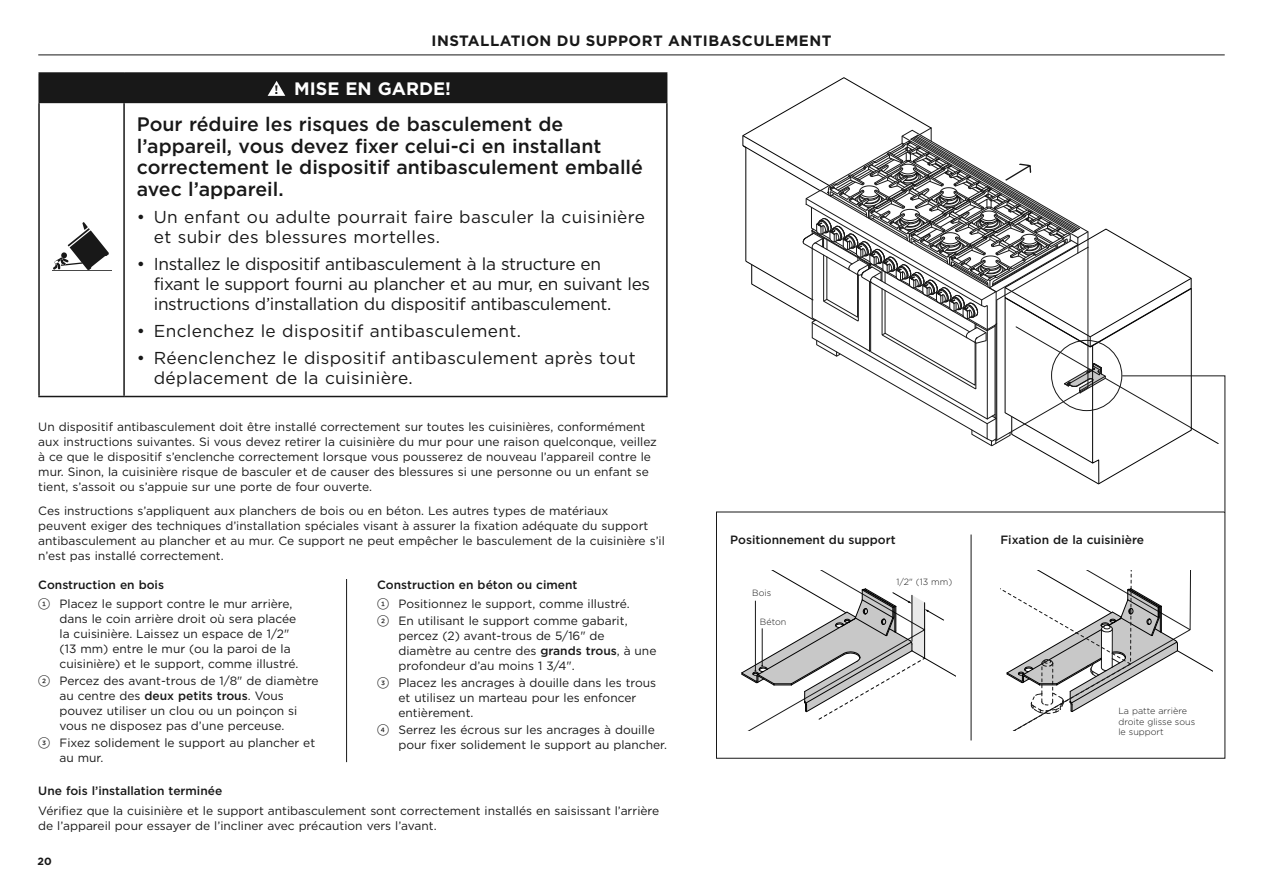
<style>
.page{position:relative;width:1263px;height:893px;background:#fff}
.page>*{position:absolute;margin:0;border:0;box-sizing:border-box;transform-origin:0 0}
.t1{font:500 19.5px/21.8px "Gotham";color:#181818}
.t2{font:700 18px "Gotham";color:#fff}
.t3{font:17.25px/20.2px "Gotham";letter-spacing:.02em;color:#181818}
.t4{font:17.25px/20.2px "Gotham";letter-spacing:-.02em;color:#181818}
.t5{font:700 15px "Gotham";letter-spacing:.03em;color:#181818}
.t6{font:12px/15px "Gotham";color:#181818}
.t7{font:500 12px "Gotham";color:#181818}
.t8{font:700 10.5px "Gotham";color:#181818}
.t9{font:300 9px/10.5px "Gotham";color:#181818}
.s1{font-size:12.3px;color:#181818}
.s2{font-weight:500}
.s3{font-family:"Gotham FP Nos";font-weight:500}
</style>
<div class="page">
<hr style="left:38px;top:55px;width:1187px;height:1px;background:#181818">
<hr style="left:971px;top:534px;width:1px;height:206px;background:#181818">
<svg style="left:1000px;top:571px;width:212px;height:159px"></svg>
<svg style="left:741px;top:571px;width:214px;height:159px"></svg>
<div style="left:716px;top:512px;width:509px;height:247px;border:1px solid #181818"></div>
<svg style="left:742px;top:77px;width:484px;height:435px"></svg>
<div style="left:1051px;top:340px;width:71px;height:71px;border:1px solid #181818;border-radius:50%"></div>
<div style="left:39px;top:73px;width:628px;height:30px;background:#181818"></div>
<hr style="left:123px;top:103px;width:2px;height:293px;background:#181818">
<hr style="left:38px;top:72px;width:86px;height:1px;background:#181818">
<hr style="left:38px;top:73px;width:2px;height:29px;background:#181818">
<hr style="left:124px;top:72px;width:543px;height:1px;background:#181818">
<hr style="left:38px;top:102px;width:86px;height:1px;background:#181818">
<hr style="left:38px;top:103px;width:2px;height:293px;background:#181818">
<hr style="left:666px;top:103px;width:2px;height:293px;background:#181818">
<hr style="left:38px;top:396px;width:86px;height:1px;background:#181818">
<hr style="left:124px;top:396px;width:544px;height:1px;background:#181818">
<svg style="left:268px;top:81px;width:17px;height:15px"></svg>
<svg style="left:52px;top:222px;width:59px;height:49px"></svg>
<hr style="left:346px;top:579px;width:1px;height:183px;background:#181818">
<p class="t5" style="left:431px;top:31px;width:401px">INSTALLATION DU SUPPORT ANTIBASCULEMENT</p>
<h2 class="t2" style="left:275px;top:77px;width:178px"><span class="s1">!</span> MISE EN GARDE!</h2>
<h1 class="t1" style="left:137px;top:113px;width:508px">Pour réduire les risques de basculement de l’appareil, vous devez fixer celui-ci en installant correctement le dispositif antibasculement emballé avec l’appareil.</h1>
<h3 class="t3" style="left:154px;top:206px;width:493px;text-indent:-17px">• Un enfant ou adulte pourrait faire basculer la cuisinière et subir des blessures mortelles.</h3>
<h3 class="t4" style="left:154px;top:253px;width:498px;text-indent:-17px">• Installez le dispositif antibasculement à la structure en fixant le support fourni au plancher et au mur, en suivant les instructions d’installation du dispositif antibasculement.</h3>
<h3 class="t3" style="left:137px;top:320px;width:386px">• Enclenchez le dispositif antibasculement.</h3>
<h3 class="t3" style="left:154px;top:347px;width:483px;text-indent:-17px">• Réenclenchez le dispositif antibasculement après tout déplacement de la cuisinière.</h3>
<p class="t6" style="left:38px;top:419px;width:620px">Un dispositif antibasculement doit être installé correctement sur toutes les cuisinières, conformément aux instructions suivantes. Si vous devez retirer la cuisinière du mur pour une raison quelconque, veillez à ce que le dispositif s’enclenche correctement lorsque vous pousserez de nouveau l’appareil contre le mur. Sinon, la cuisinière risque de basculer et de causer des blessures si une personne ou un enfant se tient, s’assoit ou s’appuie sur une porte de four ouverte.</p>
<p class="t6" style="left:38px;top:503px;width:628px">Ces instructions s’appliquent aux planchers de bois ou en béton. Les autres types de matériaux<br>peuvent exiger des techniques d’installation spéciales visant à assurer la fixation adéquate du support antibasculement au plancher et au mur. Ce support ne peut empêcher le basculement de la cuisinière s’il n’est pas installé correctement.</p>
<p class="t6" style="left:377px;top:574px;width:254px;line-height:19.2px"><span class="s2">Construction en béton ou ciment<br></span><span class="s3">1</span> Positionnez le support, comme illustré.</p>
<p class="t6" style="left:398px;top:613px;width:259px;text-indent:-21px"><span class="s3">2</span> En utilisant le support comme gabarit, percez (2) avant-trous de 5/16" de diamètre au centre des <span class="s2">grands trous</span>, à une profondeur d’au moins 1 3/4".</p>
<p class="t6" style="left:398px;top:675px;width:259px;text-indent:-21px"><span class="s3">3</span> Placez les ancrages à douille dans les trous et utilisez un marteau pour les enfoncer entièrement.</p>
<p class="t6" style="left:398px;top:722px;width:270px;text-indent:-21px"><span class="s3">4</span> Serrez les écrous sur les ancrages à douille pour fixer solidement le support au plancher.</p>
<p class="t6" style="left:38px;top:574px;width:256px;line-height:19.2px"><span class="s2">Construction en bois<br></span><span class="s3">1</span> Placez le support contre le mur arrière,</p>
<p class="t6" style="left:60px;top:611px;width:240px">dans le coin arrière droit où sera placée la cuisinière. Laissez un espace de 1/2" (13 mm) entre le mur (ou la paroi de la cuisinière) et le support, comme illustré.</p>
<p class="t6" style="left:60px;top:673px;width:261px;text-indent:-21px"><span class="s3">2</span> Percez des avant-trous de 1/8" de diamètre au centre des <span class="s2">deux petits trous</span>. Vous pouvez utiliser un clou ou un poinçon si vous ne disposez pas d’une perceuse.</p>
<p class="t6" style="left:60px;top:735px;width:257px;text-indent:-21px"><span class="s3">3</span> Fixez solidement le support au plancher et au mur.</p>
<p class="t7" style="left:38px;top:783px;width:186px">Une fois l’installation terminée</p>
<p class="t6" style="left:38px;top:803px;width:622px">Vérifiez que la cuisinière et le support antibasculement sont correctement installés en saisissant l’arrière de l’appareil pour essayer de l’incliner avec précaution vers l’avant.</p>
<p class="t8" style="left:38px;top:854px;width:16px">20</p>
<p class="t7" style="left:730px;top:532px;width:167px">Positionnement du support</p>
<p class="t7" style="left:1000px;top:532px;width:145px">Fixation de la cuisinière</p>
<p class="t9" style="left:752px;top:587px;width:20px">Bois</p>
<p class="t9" style="left:760px;top:616px;width:28px">Béton</p>
<p class="t9" style="left:896px;top:576px;width:57px">1/2" (13 mm)</p>
<p class="t9" style="left:1118px;top:706px;width:78px">La patte arrière droite glisse sous le support</p>
</div>
